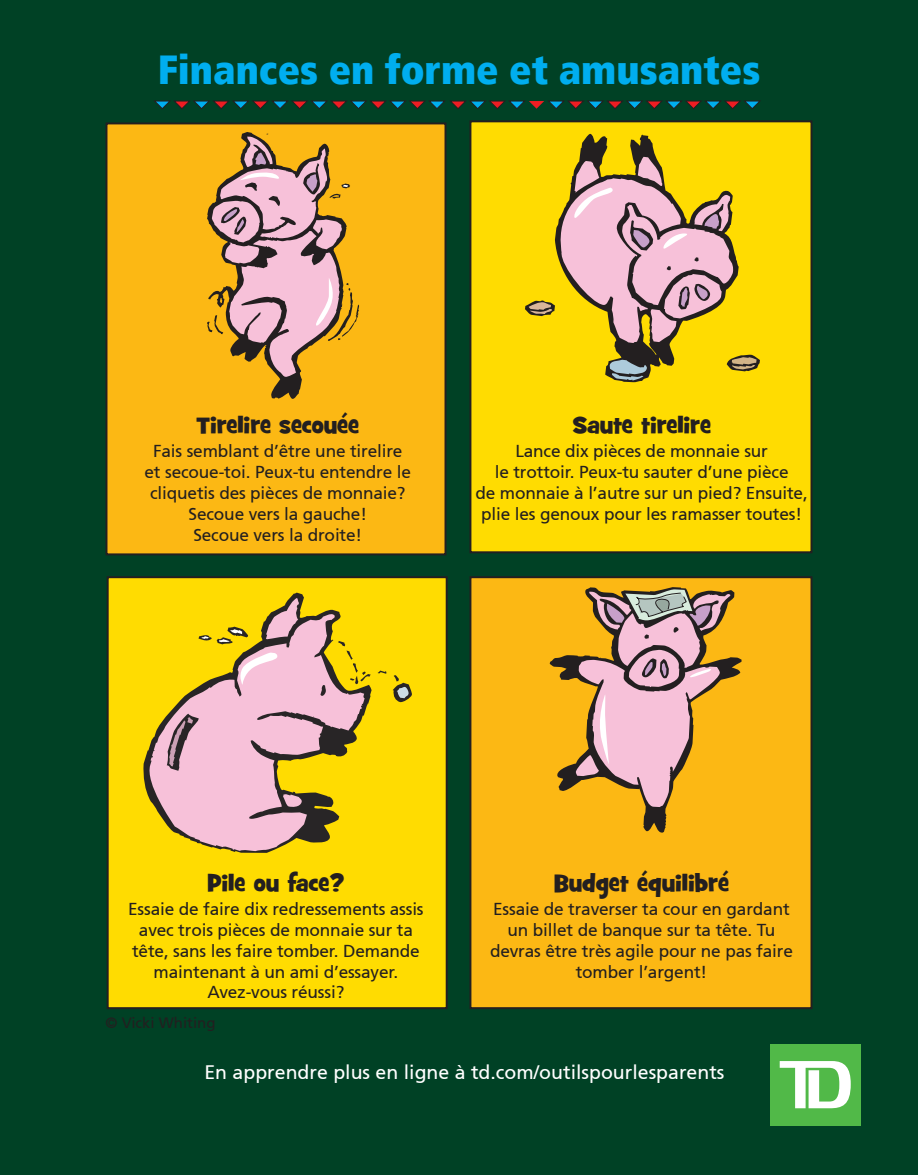
<style>
.page{position:relative;width:918px;height:1175px;background:#fff}
.page>*{position:absolute;margin:0;border:0;box-sizing:border-box;transform-origin:0 0}
.t1{font:40.5px "Frutiger 87 Cond Extra Blk";color:#00aeef}
.t2{font:24px "Grilled Cheese BTN";color:#231f20}
.t3{font:19.5px "Frutiger 55 Roman";color:#fff}
.t4{font:17.25px/21px "Frutiger 55 Roman";letter-spacing:-.01em;color:#231f20;text-align:center}
.t5{font:15px "Frutiger 55 Roman";color:#231f20}
</style>
<div class="page">
<div style="left:0;top:0;width:918px;height:1174px;background:#004125"></div>
<div style="left:106px;top:123px;width:340px;height:431px;background:#fcb814"></div>
<div style="left:106px;top:122px;width:340px;height:433px;border:2px solid #231f20"></div>
<div style="left:470px;top:121px;width:341px;height:431px;background:#ffdc01"></div>
<div style="left:469px;top:120px;width:343px;height:433px;border:2px solid #231f20"></div>
<div style="left:108px;top:577px;width:339px;height:431px;background:#ffdc01"></div>
<div style="left:107px;top:576px;width:341px;height:433px;border:2px solid #231f20"></div>
<div style="left:470px;top:577px;width:341px;height:431px;background:#fcb814"></div>
<div style="left:469px;top:576px;width:343px;height:433px;border:2px solid #231f20"></div>
<svg style="left:154px;top:101px;width:606px;height:8px"></svg>
<svg style="left:143px;top:592px;width:229px;height:261px"></svg>
<svg style="left:266px;top:598px;width:33px;height:15px"></svg>
<svg style="left:145px;top:613px;width:220px;height:238px"></svg>
<svg style="left:320px;top:685px;width:6px;height:11px"></svg>
<svg style="left:338px;top:641px;width:33px;height:43px"></svg>
<svg style="left:378px;top:670px;width:9px;height:4px"></svg>
<svg style="left:393px;top:675px;width:19px;height:28px"></svg>
<svg style="left:283px;top:794px;width:19px;height:13px"></svg>
<svg style="left:167px;top:713px;width:32px;height:57px;background:#b08b9b"></svg>
<svg style="left:199px;top:626px;width:49px;height:18px"></svg>
<svg style="left:579px;top:134px;width:77px;height:248px"></svg>
<svg style="left:238px;top:652px;width:39px;height:33px"></svg>
<svg style="left:207px;top:132px;width:152px;height:267px"></svg>
<svg style="left:525px;top:157px;width:235px;height:223px"></svg>
<svg style="left:550px;top:587px;width:192px;height:245px"></svg>
<svg style="left:576px;top:589px;width:154px;height:218px"></svg>
<div style="left:770px;top:1044px;width:91px;height:81px;background:#51b948"></div>
<svg style="left:780px;top:1061px;width:71px;height:47px"></svg>
<p class="t1" style="left:158px;top:45px;width:604px">Finances en forme et amusantes</p>
<p class="t2" style="left:197px;top:409px;width:164px">Tirelire secouée</p>
<p class="t4" style="left:145px;top:441px;width:268px">Fais semblant d’être une tirelire et secoue-toi. Peux-tu entendre le cliquetis des pièces de monnaie?<br>Secoue vers la gauche!<br>Secoue vers la droite!</p>
<p class="t2" style="left:573px;top:409px;width:140px">Saute tirelire</p>
<p class="t4" style="left:476px;top:441px;width:334px">Lance dix pièces de monnaie sur<br>le trottoir. Peux-tu sauter d’une pièce<br>de monnaie à l’autre sur un pied? Ensuite, plie les genoux pour les ramasser toutes!</p>
<p class="t2" style="left:207px;top:867px;width:138px">Pile ou face?</p>
<p class="t4" style="left:128px;top:899px;width:297px">Essaie de faire dix redressements assis avec trois pièces de monnaie sur ta tête, sans les faire tomber. Demande maintenant à un ami d’essayer.</p>
<p class="t4" style="left:208px;top:981px;width:138px">Avez-vous réussi?</p>
<p class="t5" style="left:106px;top:1013px;width:112px">© Vicki Whiting</p>
<p class="t2" style="left:554px;top:867px;width:176px">Budget équilibré</p>
<p class="t4" style="left:490px;top:899px;width:304px">Essaie de traverser ta cour en gardant un billet de banque sur ta tête. Tu devras être très agile pour ne pas faire tomber l’argent!</p>
<p class="t3" style="left:204px;top:1060px;width:522px">En apprendre plus en ligne à td.com/outilspourlesparents</p>
</div>
